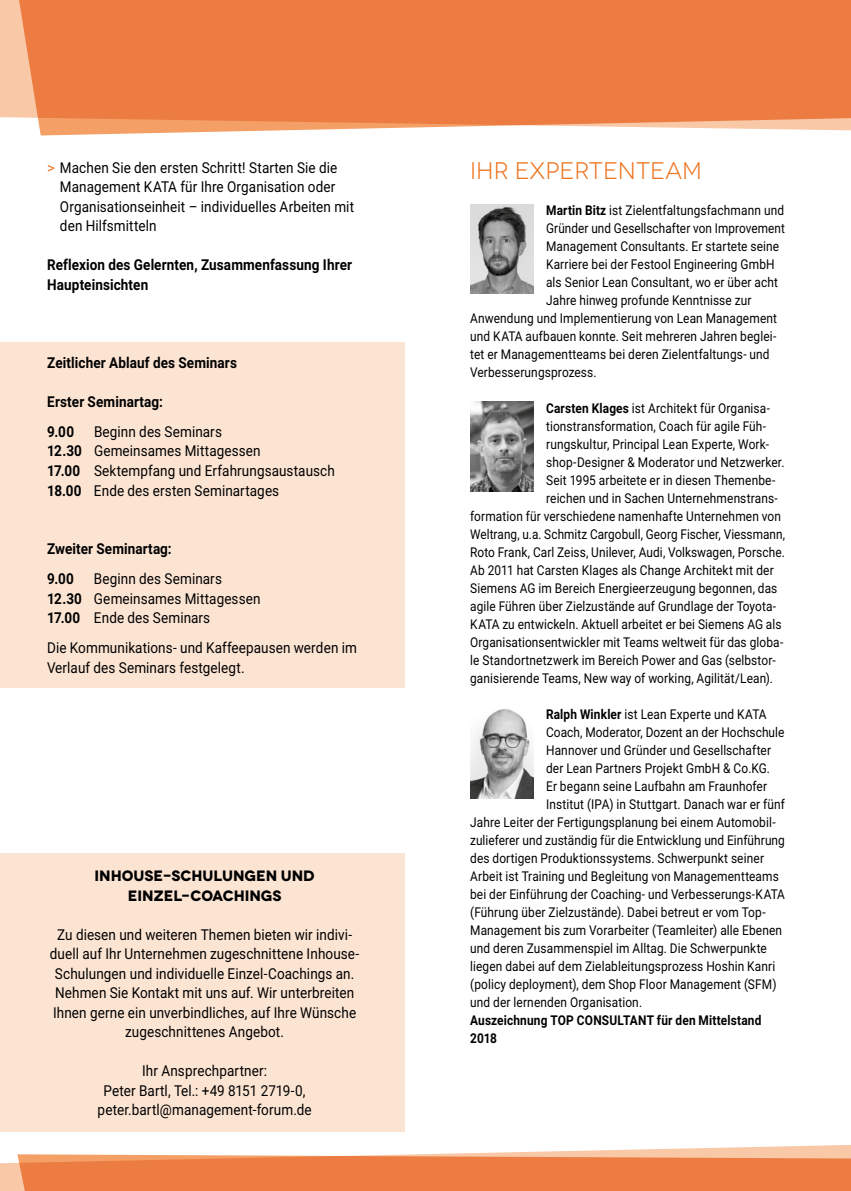
<style>
.page{position:relative;width:851px;height:1191px;background:#fff}
.page>*{position:absolute;margin:0;border:0;box-sizing:border-box;transform-origin:0 0}
.t1{font:24px "Novecentowide";color:#ee7623}
.t2{font:15px/19.5px "Roboto";letter-spacing:.005em;color:#000;scale:.9 1}
.t3{font:700 15px/30px "Roboto";letter-spacing:.01em;color:#000;scale:.9 1}
.t4{font:700 15px/19.5px "Novecentowide";letter-spacing:-.005em;color:#000;text-align:center}
.t5{font:13.5px "Roboto";letter-spacing:.01em;color:#000;scale:.88 1}
.t6{font:13.5px "Roboto";letter-spacing:.01em;color:#000;scale:.87 1}
.t7{font:700 13.5px/18px "Roboto";letter-spacing:.015em;color:#000;scale:.88 1}
.s1{color:#ee7623}
.s2{font-weight:700}
</style>
<div class="page">
<div style="left:0;top:0;width:17px;height:118px;background:#f8c8a7"></div>
<svg style="left:17px;top:0;width:833px;height:135px;fill:#ec7c42"></svg>
<svg style="left:0;top:1145px;width:850px;height:46px"></svg>
<div style="left:0;top:853px;width:404px;height:278px;background:#fce4d3"></div>
<div style="left:0;top:342px;width:404px;height:346px;background:#fce4d3"></div>
<img style="left:470px;top:709px;width:63px;height:89px">
<img style="left:470px;top:204px;width:63px;height:89px">
<img style="left:470px;top:402px;width:63px;height:89px">
<p class="t2" style="left:60px;top:157px;width:328px;text-indent:-13px"><span class="s1">&gt;</span> Machen Sie den ersten Schritt! Starten Sie die Management KATA für Ihre Organisation oder Organisationseinheit – individuelles Arbeiten mit den Hilfsmitteln</p>
<p class="t3" style="left:47px;top:255px;width:340px;line-height:19.5px">Reflexion des Gelernten, Zusammenfassung Ihrer<br>Haupteinsichten</p>
<p class="t3" style="left:47px;top:347px;width:212px">Zeitlicher Ablauf des Seminars</p>
<p class="t3" style="left:47px;top:386px;width:130px">Erster Seminartag:<br>9.00</p>
<p class="t2" style="left:47px;top:421px;width:321px;text-indent:47px">Beginn des Seminars<br><span class="s2">12.30</span> Gemeinsames Mittagessen<br><span class="s2">17.00</span> Sektempfang und Erfahrungsaustausch <span class="s2">18.00</span> Ende des ersten Seminartages</p>
<p class="t3" style="left:47px;top:533px;width:140px">Zweiter Seminartag:<br>9.00</p>
<p class="t2" style="left:47px;top:568px;width:238px;text-indent:47px">Beginn des Seminars<br><span class="s2">12.30</span> Gemeinsames Mittagessen<br><span class="s2">17.00</span> Ende des Seminars</p>
<p class="t2" style="left:47px;top:637px;width:346px">Die Kommunikations- und Kaffeepausen werden im<br>Verlauf des Seminars festgelegt.</p>
<p class="t4" style="left:95px;top:866px;width:221px">INHOUSE-SCHULUNGEN UND<br>EINZEL-COACHINGS</p>
<p class="t2" style="left:50px;top:924px;width:345px;text-align:center">Zu diesen und weiteren Themen bieten wir indivi&shy;duell auf Ihr Unternehmen zugeschnittene Inhouse-Schulungen und individuelle Einzel-Coachings an.<br>Nehmen Sie Kontakt mit uns auf. Wir unterbreiten Ihnen gerne ein unverbindliches, auf Ihre Wünsche zugeschnittenes Angebot.</p>
<p class="t2" style="left:98px;top:1060px;width:239px;text-align:center">Ihr Ansprechpartner:<br>Peter Bartl, Tel.: +49 8151 2719-0, peter.bartl@management-forum.de</p>
<h1 class="t1" style="left:470px;top:157px;width:233px">IHR EXPERTENTEAM</h1>
<p class="t5" style="left:546px;top:201px;width:272px"><span class="s2">Martin Bitz</span> ist Zielentfaltungsfachmann und</p>
<p class="t6" style="left:546px;top:219px;width:276px">Gründer und Gesellschafter von Improvement</p>
<p class="t5" style="left:546px;top:237px;width:266px">Management Consultants. Er startete seine</p>
<p class="t5" style="left:546px;top:255px;width:261px">Karriere bei der Festool Engineering GmbH</p>
<p class="t5" style="left:546px;top:273px;width:265px">als Senior Lean Consultant, wo er über acht</p>
<p class="t5" style="left:546px;top:291px;width:235px">Jahre hinweg profunde Kenntnisse zur</p>
<p class="t5" style="left:470px;top:309px;width:350px">Anwendung und Implementierung von Lean Management</p>
<p class="t5" style="left:470px;top:327px;width:349px">und KATA aufbauen konnte. Seit mehreren Jahren beglei-</p>
<p class="t5" style="left:470px;top:345px;width:342px">tet er Managementteams bei deren Zielentfaltungs- und</p>
<p class="t5" style="left:470px;top:363px;width:145px">Verbesserungsprozess.</p>
<p class="t5" style="left:546px;top:399px;width:256px"><span class="s2">Carsten Klages</span> ist Architekt für Organisa-</p>
<p class="t5" style="left:546px;top:417px;width:251px">tionstransformation, Coach für agile Füh-</p>
<p class="t5" style="left:546px;top:435px;width:255px">rungskultur, Principal Lean Experte, Work-</p>
<p class="t5" style="left:546px;top:453px;width:272px">shop-Designer &amp; Moderator und Netzwerker.</p>
<p class="t5" style="left:546px;top:471px;width:262px">Seit 1995 arbeitete er in diesen Themenbe-</p>
<p class="t5" style="left:546px;top:489px;width:265px">reichen und in Sachen Unternehmenstrans-</p>
<p class="t5" style="left:470px;top:507px;width:355px">formation für verschiedene namenhafte Unternehmen von</p>
<p class="t6" style="left:470px;top:525px;width:363px">Weltrang, u.a. Schmitz Cargobull, Georg Fischer, Viessmann,</p>
<p class="t5" style="left:470px;top:543px;width:359px">Roto Frank, Carl Zeiss, Unilever, Audi, Volkswagen, Porsche.</p>
<p class="t5" style="left:470px;top:561px;width:346px">Ab 2011 hat Carsten Klages als Change Architekt mit der</p>
<p class="t5" style="left:470px;top:579px;width:350px">Siemens AG im Bereich Energieerzeugung begonnen, das</p>
<p class="t5" style="left:470px;top:597px;width:349px">agile Führen über Zielzustände auf Grundlage der Toyota-</p>
<p class="t5" style="left:470px;top:615px;width:355px">KATA zu entwickeln. Aktuell arbeitet er bei Siemens AG als</p>
<p class="t5" style="left:470px;top:633px;width:357px">Organisationsentwickler mit Teams weltweit für das globa-</p>
<p class="t5" style="left:470px;top:651px;width:349px">le Standortnetzwerk im Bereich Power and Gas (selbstor-</p>
<p class="t5" style="left:470px;top:669px;width:345px">ganisierende Teams, New way of working, Agilität/Lean).</p>
<p class="t5" style="left:546px;top:705px;width:252px"><span class="s2">Ralph Winkler</span> ist Lean Experte und KATA</p>
<p class="t5" style="left:546px;top:723px;width:272px">Coach, Moderator, Dozent an der Hochschule</p>
<p class="t5" style="left:546px;top:741px;width:257px">Hannover und Gründer und Gesellschafter</p>
<p class="t5" style="left:546px;top:759px;width:256px">der Lean Partners Projekt GmbH &amp; Co.KG.</p>
<p class="t5" style="left:546px;top:777px;width:252px">Er begann seine Laufbahn am Fraunhofer</p>
<p class="t5" style="left:546px;top:795px;width:273px">Institut (IPA) in Stuttgart. Danach war er fünf</p>
<p class="t5" style="left:470px;top:813px;width:348px">Jahre Leiter der Fertigungsplanung bei einem Automobil-</p>
<p class="t5" style="left:470px;top:831px;width:359px">zulieferer und zuständig für die Entwicklung und Einführung</p>
<p class="t5" style="left:470px;top:849px;width:335px">des dortigen Produktionssystems. Schwerpunkt seiner</p>
<p class="t5" style="left:470px;top:867px;width:352px">Arbeit ist Training und Begleitung von Managementteams</p>
<p class="t5" style="left:470px;top:885px;width:359px">bei der Einführung der Coaching- und Verbesserungs-KATA</p>
<p class="t5" style="left:470px;top:903px;width:337px">(Führung über Zielzustände). Dabei betreut er vom Top-</p>
<p class="t5" style="left:470px;top:921px;width:356px">Management bis zum Vorarbeiter (Teamleiter) alle Ebenen</p>
<p class="t5" style="left:470px;top:939px;width:338px">und deren Zusammenspiel im Alltag. Die Schwerpunkte</p>
<p class="t5" style="left:470px;top:956px;width:348px">liegen dabei auf dem Zielableitungsprozess Hoshin Kanri</p>
<p class="t5" style="left:470px;top:974px;width:349px">(policy deployment), dem Shop Floor Management (SFM)</p>
<p class="t5" style="left:470px;top:992px;width:197px">und der lernenden Organisation.</p>
<p class="t7" style="left:470px;top:1010px;width:332px">Auszeichnung TOP CONSULTANT für den Mittelstand<br>2018</p>
</div>
